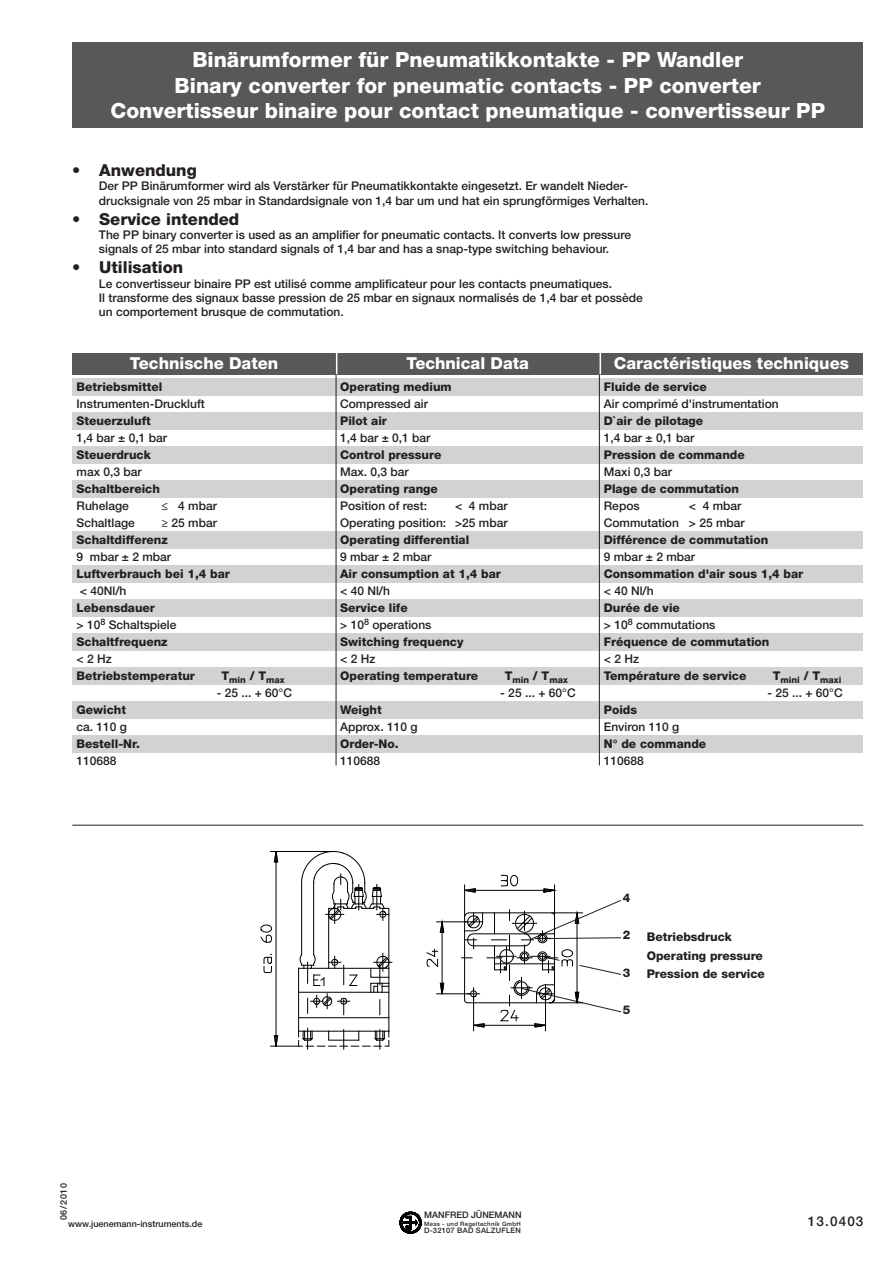
<style>
.page{position:relative;width:893px;height:1263px;background:#fff}
.page>*{position:absolute;margin:0;border:0;box-sizing:border-box;transform-origin:0 0}
.t1{font:800 21px/25.2px "Helvetica Neue LT Std";color:#fff;text-align:center}
.t2{font:800 16.5px "Helvetica Neue LT Std";color:#fff}
.t3{font:800 16.5px "Helvetica Neue LT Std";color:#231f20}
.t4{font:500 13.5px "Helvetica Neue LT Std";letter-spacing:.085em;color:#231f20}
.t5{font:500 12px/14.4px "Helvetica Neue LT Std";color:#231f20}
.t6{font:800 12px/17.1px "Helvetica Neue LT Std";color:#231f20}
.t7{font:500 9px "Helvetica Neue LT Std";color:#231f20}
.t8{font:800 9px "Helvetica Neue LT Std";color:#231f20}
.t9{font:500 7.5px "Helvetica Neue LT Std";letter-spacing:.03em;color:#231f20}
.t10{font:500 6px "Helvetica Neue LT Std";letter-spacing:.05em;color:#231f20}
.s1{font-weight:500}
</style>
<div class="page">
<svg style="left:400px;top:1212px;width:21px;height:22px"></svg>
<div style="left:72px;top:736px;width:791px;height:17px;background:#d1d2d4"></div>
<div style="left:72px;top:702px;width:791px;height:17px;background:#d1d2d4"></div>
<div style="left:72px;top:668px;width:791px;height:17px;background:#d1d2d4"></div>
<div style="left:72px;top:634px;width:791px;height:17px;background:#d1d2d4"></div>
<div style="left:72px;top:600px;width:791px;height:17px;background:#d1d2d4"></div>
<div style="left:72px;top:566px;width:791px;height:17px;background:#d1d2d4"></div>
<div style="left:72px;top:531px;width:791px;height:18px;background:#d1d2d4"></div>
<div style="left:72px;top:480px;width:791px;height:17px;background:#d1d2d4"></div>
<div style="left:72px;top:446px;width:791px;height:17px;background:#d1d2d4"></div>
<div style="left:72px;top:412px;width:791px;height:17px;background:#d1d2d4"></div>
<div style="left:72px;top:378px;width:791px;height:17px;background:#d1d2d4"></div>
<div style="left:72px;top:43px;width:791px;height:85px;background:#57585a"></div>
<hr style="left:336px;top:374px;width:1px;height:391px;background:#231f20">
<hr style="left:599px;top:374px;width:1px;height:391px;background:#231f20">
<hr style="left:72px;top:825px;width:791px;height:1px;background:#231f20">
<div style="left:72px;top:353px;width:791px;height:21px;background:#57585a"></div>
<svg style="left:336px;top:353px;width:1px;height:21px"></svg>
<svg style="left:600px;top:353px;width:1px;height:21px"></svg>
<svg style="left:260px;top:851px;width:132px;height:198px"></svg>
<hr style="left:437px;top:993px;width:33px;height:1px;background:#000">
<hr style="left:437px;top:921px;width:30px;height:1px;background:#000">
<hr style="left:464px;top:885px;width:1px;height:32px;background:#000">
<svg style="left:464px;top:888px;width:12px;height:4px"></svg>
<hr style="left:475px;top:890px;width:69px;height:1px;background:#000">
<svg style="left:544px;top:888px;width:14px;height:4px"></svg>
<hr style="left:554px;top:885px;width:1px;height:30px;background:#000">
<svg style="left:427px;top:919px;width:17px;height:75px"></svg>
<svg style="left:501px;top:875px;width:17px;height:11px"></svg>
<svg style="left:462px;top:900px;width:159px;height:131px"></svg>
<h1 class="t1" style="left:110px;top:47px;width:716px">Binärumformer für Pneumatikkontakte - PP Wandler<br>Binary converter for pneumatic contacts - PP converter<br>Convertisseur binaire pour contact pneumatique - convertisseur PP</h1>
<h2 class="t3" style="left:72px;top:160px;width:126px">• Anwendung</h2>
<p class="t5" style="left:99px;top:179px;width:551px">Der PP Binärumformer wird als Verstärker für Pneumatikkontakte eingesetzt. Er wandelt Nieder&shy;drucksignale von 25 mbar in Standardsignale von 1,4 bar um und hat ein sprungförmiges Verhalten.</p>
<h2 class="t3" style="left:72px;top:209px;width:168px">• Service intended</h2>
<p class="t5" style="left:99px;top:227px;width:534px">The PP binary converter is used as an amplifier for pneumatic contacts. It converts low pressure signals of 25 mbar into standard signals of 1,4 bar and has a snap-type switching behaviour.</p>
<h2 class="t3" style="left:72px;top:257px;width:113px">• Utilisation</h2>
<p class="t5" style="left:99px;top:276px;width:545px">Le convertisseur binaire PP est utilisé comme amplificateur pour les contacts pneumatiques.<br>Il transforme des signaux basse pression de 25 mbar en signaux normalisés de 1,4 bar et possède un comportement brusque de commutation.</p>
<h2 class="t2" style="left:130px;top:354px;width:150px">Technische Daten</h2>
<h2 class="t2" style="left:406px;top:354px;width:124px">Technical Data</h2>
<h2 class="t2" style="left:614px;top:354px;width:237px">Caractéristiques techniques</h2>
<p class="t6" style="left:77px;top:378px;width:87px">Betriebsmittel</p>
<p class="t5" style="left:77px;top:397px;width:130px">Instrumenten-Druckluft</p>
<p class="t6" style="left:77px;top:412px;width:76px">Steuerzuluft</p>
<p class="t5" style="left:77px;top:431px;width:92px">1,4 bar ± 0,1 bar</p>
<p class="t6" style="left:77px;top:446px;width:76px">Steuerdruck</p>
<p class="t5" style="left:77px;top:465px;width:67px">max 0,3 bar</p>
<p class="t6" style="left:77px;top:480px;width:85px">Schaltbereich</p>
<p class="t5" style="left:77px;top:499px;width:54px">Ruhelage</p>
<p class="t5" style="left:162px;top:499px;width:57px">≤ 4 mbar</p>
<p class="t5" style="left:77px;top:516px;width:60px">Schaltlage</p>
<p class="t5" style="left:162px;top:516px;width:57px">≥ 25 mbar</p>
<p class="t6" style="left:77px;top:531px;width:93px">Schaltdifferenz</p>
<p class="t5" style="left:77px;top:550px;width:96px">9 mbar ± 2 mbar</p>
<p class="t6" style="left:77px;top:565px;width:155px">Luftverbrauch bei 1,4 bar</p>
<p class="t5" style="left:80px;top:584px;width:48px">&lt; 40Nl/h</p>
<p class="t6" style="left:77px;top:599px;width:101px">Lebensdauer<br><span class="s1">&gt; 10</span><sup>8</sup> <span class="s1">Schaltspiele<br></span>Schaltfrequenz</p>
<p class="t5" style="left:77px;top:652px;width:37px">&lt; 2 Hz</p>
<p class="t6" style="left:77px;top:667px;width:120px">Betriebstemperatur</p>
<p class="t8" style="left:221px;top:675px;width:65px"><sup>T</sup>min <sup>/</sup> <sup>T</sup>max</p>
<p class="t5" style="left:217px;top:686px;width:77px">- 25 ... + 60°C</p>
<p class="t6" style="left:77px;top:701px;width:51px">Gewicht</p>
<p class="t5" style="left:77px;top:720px;width:52px">ca. 110 g</p>
<p class="t6" style="left:77px;top:735px;width:65px">Bestell-Nr.</p>
<p class="t5" style="left:77px;top:754px;width:42px">110688</p>
<p class="t6" style="left:340px;top:378px;width:113px">Operating medium</p>
<p class="t5" style="left:340px;top:397px;width:89px">Compressed air</p>
<p class="t6" style="left:340px;top:412px;width:48px">Pilot air</p>
<p class="t5" style="left:340px;top:431px;width:92px">1,4 bar ± 0,1 bar</p>
<p class="t6" style="left:340px;top:446px;width:103px">Control pressure</p>
<p class="t5" style="left:340px;top:465px;width:70px">Max. 0,3 bar</p>
<p class="t6" style="left:340px;top:480px;width:99px">Operating range</p>
<p class="t5" style="left:340px;top:499px;width:88px">Position of rest:</p>
<p class="t5" style="left:340px;top:497px;width:169px;line-height:17px;text-align:right">&lt; 4 mbar<br>Operating position: &gt;25 mbar</p>
<p class="t6" style="left:340px;top:531px;width:131px">Operating differential</p>
<p class="t5" style="left:340px;top:550px;width:93px">9 mbar ± 2 mbar</p>
<p class="t6" style="left:340px;top:565px;width:162px">Air consumption at 1,4 bar</p>
<p class="t5" style="left:340px;top:584px;width:51px">&lt; 40 Nl/h</p>
<p class="t6" style="left:340px;top:599px;width:125px">Service life<br><span class="s1">&gt; 10</span><sup>8</sup> <span class="s1">operations<br></span>Switching frequency</p>
<p class="t5" style="left:340px;top:652px;width:37px">&lt; 2 Hz</p>
<p class="t6" style="left:340px;top:667px;width:140px">Operating temperature</p>
<p class="t8" style="left:505px;top:675px;width:65px"><sup>T</sup>min <sup>/</sup> <sup>T</sup>max</p>
<p class="t5" style="left:500px;top:686px;width:77px">- 25 ... + 60°C</p>
<p class="t6" style="left:340px;top:701px;width:43px">Weight</p>
<p class="t5" style="left:340px;top:720px;width:79px">Approx. 110 g</p>
<p class="t6" style="left:340px;top:735px;width:60px">Order-No.</p>
<p class="t5" style="left:340px;top:754px;width:42px">110688</p>
<p class="t6" style="left:604px;top:378px;width:104px">Fluide de service</p>
<p class="t5" style="left:604px;top:397px;width:176px">Air comprimé d'instrumentation</p>
<p class="t6" style="left:604px;top:412px;width:101px">D`air de pilotage</p>
<p class="t5" style="left:604px;top:431px;width:92px">1,4 bar ± 0,1 bar</p>
<p class="t6" style="left:604px;top:446px;width:142px">Pression de commande</p>
<p class="t5" style="left:604px;top:465px;width:70px">Maxi 0,3 bar</p>
<p class="t6" style="left:604px;top:480px;width:137px">Plage de commutation</p>
<p class="t5" style="left:604px;top:499px;width:37px">Repos</p>
<p class="t5" style="left:604px;top:497px;width:142px;line-height:17px;text-align:right">&lt; 4 mbar<br>Commutation &gt; 25 mbar</p>
<p class="t6" style="left:604px;top:531px;width:166px">Différence de commutation</p>
<p class="t5" style="left:604px;top:550px;width:93px">9 mbar ± 2 mbar</p>
<p class="t6" style="left:604px;top:565px;width:201px">Consommation d'air sous 1,4 bar</p>
<p class="t5" style="left:604px;top:584px;width:51px">&lt; 40 Nl/h</p>
<p class="t6" style="left:604px;top:599px;width:167px">Durée de vie<br><span class="s1">&gt; 10</span><sup>8</sup> <span class="s1">commutations<br></span>Fréquence de commutation</p>
<p class="t5" style="left:604px;top:652px;width:37px">&lt; 2 Hz</p>
<p class="t6" style="left:604px;top:667px;width:144px">Température de service</p>
<p class="t8" style="left:773px;top:675px;width:70px"><sup>T</sup>mini <sup>/</sup> <sup>T</sup>maxi</p>
<p class="t5" style="left:767px;top:686px;width:77px">- 25 ... + 60°C</p>
<p class="t6" style="left:604px;top:701px;width:35px">Poids</p>
<p class="t5" style="left:604px;top:720px;width:77px">Environ 110 g</p>
<p class="t6" style="left:604px;top:735px;width:104px">N° de commande</p>
<p class="t5" style="left:604px;top:754px;width:42px">110688</p>
<p class="t6" style="left:623px;top:889px;width:9px">4</p>
<p class="t6" style="left:623px;top:926px;width:9px">2</p>
<p class="t6" style="left:623px;top:964px;width:9px">3</p>
<p class="t6" style="left:623px;top:1001px;width:9px">5</p>
<p class="t6" style="left:647px;top:927px;width:120px;line-height:18.6px">Betriebsdruck<br>Operating pressure<br>Pression de service</p>
<p class="t7" style="left:58px;top:1220px;width:39px;rotate:-90deg">06/2010</p>
<p class="t7" style="left:68px;top:1218px;width:136px">www.juenemann-instruments.de</p>
<p class="t7" style="left:424px;top:1210px;width:99px">MANFRED JÜNEMANN</p>
<p class="t10" style="left:424px;top:1220px;width:98px">Mess - und Regeltechnik GmbH</p>
<p class="t9" style="left:424px;top:1226px;width:98px">D-32107 BAD SALZUFLEN</p>
<p class="t4" style="left:808px;top:1213px;width:57px">13.0403</p>
</div>
